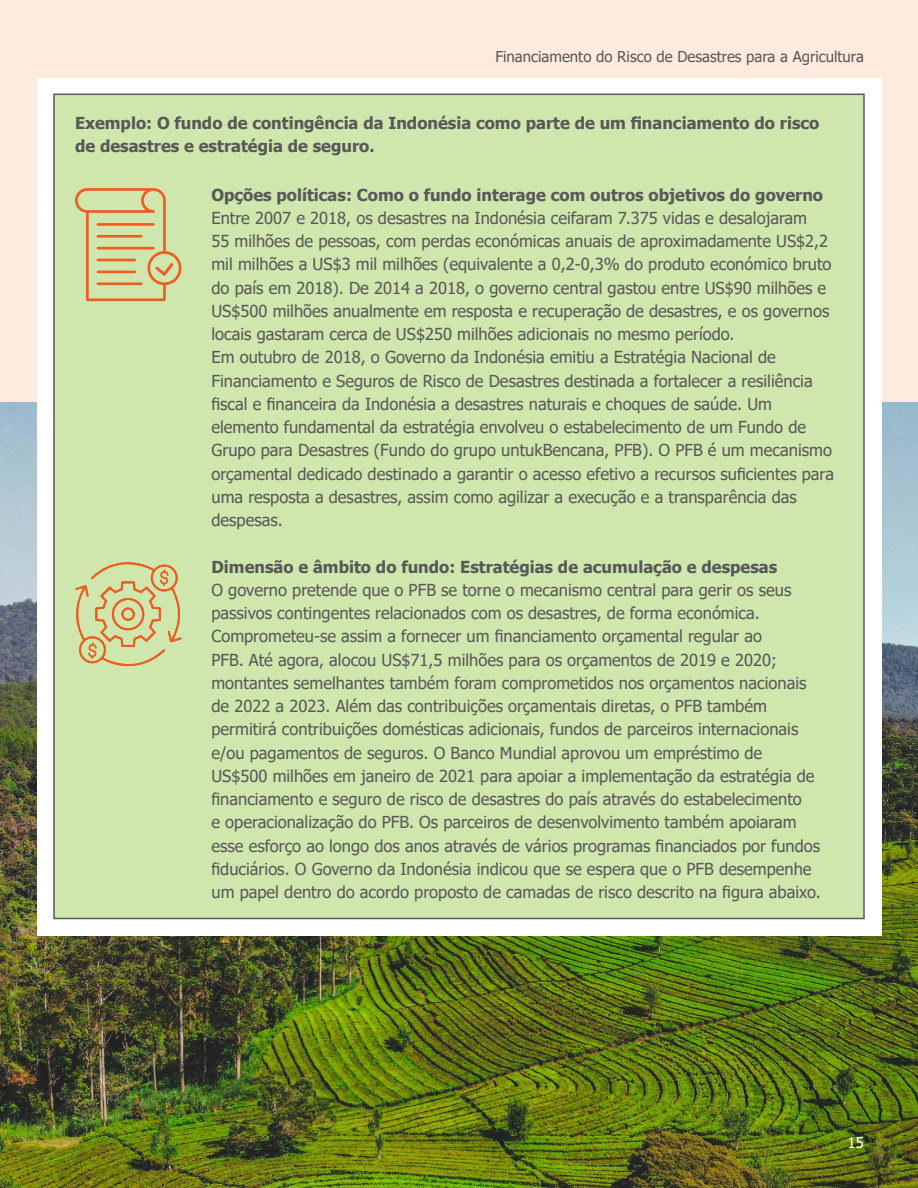
<style>
.page{position:relative;width:918px;height:1188px;background:#fff}
.page>*{position:absolute;margin:0;border:0;box-sizing:border-box;transform-origin:0 0}
.t1{font:16.5px/23.2px "Tahoma";color:#585858}
.t2{font:700 16.5px/23.2px "Tahoma";color:#585858}
.t3{font:15px "Tahoma";color:#585858}
.t4{font:15px "Tahoma";color:#fff}
.s1{font-weight:400}
</style>
<div class="page">
<img style="left:0;top:401px;width:918px;height:787px">
<div style="left:0;top:0;width:918px;height:401px;background:#ffebde"></div>
<div style="left:37px;top:79px;width:844px;height:857px;background:#fff"></div>
<div style="left:53px;top:94px;width:812px;height:825px;background:#cfe6ad;border:2px solid #585858"></div>
<svg style="left:75px;top:188px;width:106px;height:113px"></svg>
<svg style="left:75px;top:562px;width:107px;height:104px"></svg>
<p class="t3" style="left:495px;top:47px;width:370px">Financiamento do Risco de Desastres para a Agricultura</p>
<p class="t2" style="left:75px;top:109px;width:179px"><span class="s1">Example:</span> Mozambique</p>
<p class="t2" style="left:75px;top:112px;width:746px">Exemplo: O fundo de contingência da Indonésia como parte de um financiamento do risco de desastres e estratégia de seguro.</p>
<p class="t2" style="left:211px;top:184px;width:613px">Opções políticas: Como o fundo interage com outros objetivos do governo</p>
<p class="t1" style="left:211px;top:207px;width:624px">Entre 2007 e 2018, os desastres na Indonésia ceifaram 7.375 vidas e desalojaram<br>55 milhões de pessoas, com perdas económicas anuais de aproximadamente US$2,2 mil milhões a US$3 mil milhões (equivalente a 0,2-0,3% do produto económico bruto do país em 2018). De 2014 a 2018, o governo central gastou entre US$90 milhões e US$500 milhões anualmente em resposta e recuperação de desastres, e os governos locais gastaram cerca de US$250 milhões adicionais no mesmo período.<br>Em outubro de 2018, o Governo da Indonésia emitiu a Estratégia Nacional de Financiamento e Seguros de Risco de Desastres destinada a fortalecer a resiliência fiscal e financeira da Indonésia a desastres naturais e choques de saúde. Um elemento fundamental da estratégia envolveu o estabelecimento de um Fundo de Grupo para Desastres (Fundo do grupo untukBencana, PFB). O PFB é um mecanismo orçamental dedicado destinado a garantir o acesso efetivo a recursos suficientes para uma resposta a desastres, assim como agilizar a execução e a transparência das despesas.</p>
<p class="t2" style="left:211px;top:556px;width:567px">Dimensão e âmbito do fundo: Estratégias de acumulação e despesas</p>
<p class="t1" style="left:211px;top:579px;width:611px">O governo pretende que o PFB se torne o mecanismo central para gerir os seus passivos contingentes relacionados com os desastres, de forma económica.<br>Comprometeu-se assim a fornecer um financiamento orçamental regular ao<br>PFB. Até agora, alocou US$71,5 milhões para os orçamentos de 2019 e 2020; montantes semelhantes também foram comprometidos nos orçamentos nacionais de 2022 a 2023. Além das contribuições orçamentais diretas, o PFB também permitirá contribuições domésticas adicionais, fundos de parceiros internacionais e/ou pagamentos de seguros. O Banco Mundial aprovou um empréstimo de US$500 milhões em janeiro de 2021 para apoiar a implementação da estratégia de financiamento e seguro de risco de desastres do país através do estabelecimento<br>e operacionalização do PFB. Os parceiros de desenvolvimento também apoiaram esse esforço ao longo dos anos através de vários programas financiados por fundos fiduciários. O Governo da Indonésia indicou que se espera que o PFB desempenhe um papel dentro do acordo proposto de camadas de risco descrito na figura abaixo.</p>
<p class="t4" style="left:848px;top:1133px;width:18px">15</p>
</div>
